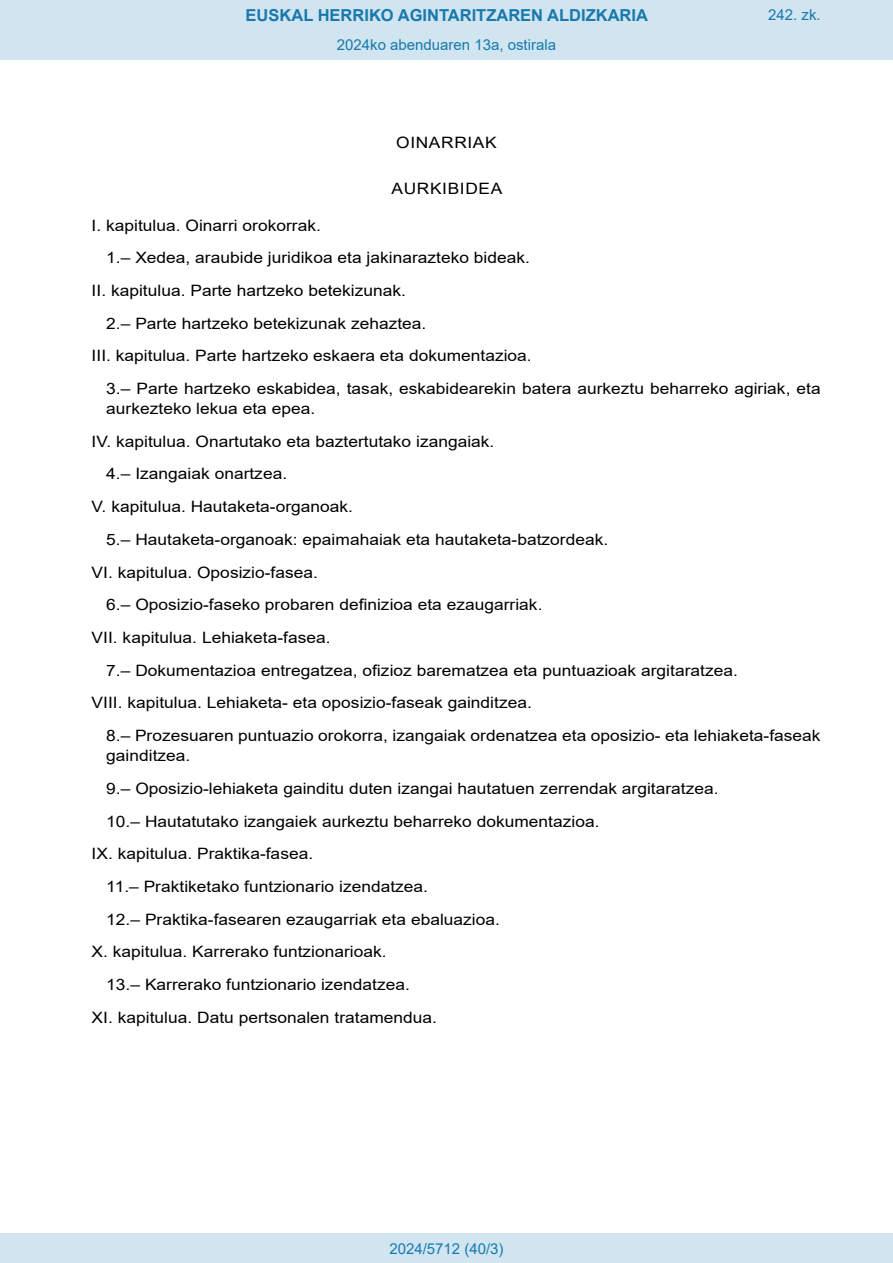
<style>
.page{position:relative;width:893px;height:1263px;background:#fff}
.page>*{position:absolute;margin:0;border:0;box-sizing:border-box;transform-origin:0 0}
.t1{font:700 16.5px "Arial";color:#1879ad}
.BOPVDetalle1{font:15.6px/20px "Arial";color:#000;scale:1.11 1}
.BOPVDetalle{font:15.6px "Arial";color:#000;scale:1.11 1}
.BOPVClave{font:15.6px "Arial";letter-spacing:.035em;color:#000;scale:1.11 1}
.Paginacion_Centro{font:15px "Arial";color:#1879ad}
</style>
<div class="page">
<div style="left:0;top:0;width:893px;height:60px;background:#d0e5f0"></div>
<div style="left:0;top:1233px;width:893px;height:30px;background:#d0e5f0"></div>
<p class="t1" style="left:246px;top:3px;width:404px">EUSKAL HERRIKO AGINTARITZAREN ALDIZKARIA</p>
<p class="Paginacion_Centro" style="left:337px;top:35px;width:221px">2024ko abenduaren 13a, ostirala</p>
<p class="BOPVClave" style="left:396px;top:132px;width:92px">OINARRIAK</p>
<p class="BOPVClave" style="left:392px;top:177px;width:101px">AURKIBIDEA</p>
<p class="Paginacion_Centro" style="left:768px;top:5px;width:54px">242. zk.</p>
<p class="BOPVDetalle" style="left:92px;top:214px;width:208px">I. kapitulua. Oinarri orokorrak.</p>
<p class="BOPVDetalle1" style="left:106px;top:248px;width:383px">1.– Xedea, araubide juridikoa eta jakinarazteko bideak.</p>
<p class="BOPVDetalle" style="left:92px;top:280px;width:285px">II. kapitulua. Parte hartzeko betekizunak.</p>
<p class="BOPVDetalle1" style="left:106px;top:313px;width:290px">2.– Parte hartzeko betekizunak zehaztea.</p>
<p class="BOPVDetalle" style="left:92px;top:345px;width:398px">III. kapitulua. Parte hartzeko eskaera eta dokumentazioa.</p>
<p class="BOPVDetalle1" style="left:106px;top:378px;width:645px">3.– Parte hartzeko eskabidea, tasak, eskabidearekin batera aurkeztu beharreko agiriak, eta aurkezteko lekua eta epea.</p>
<p class="BOPVDetalle" style="left:92px;top:430px;width:364px">IV. kapitulua. Onartutako eta baztertutako izangaiak.</p>
<p class="BOPVDetalle1" style="left:106px;top:464px;width:164px">4.– Izangaiak onartzea.</p>
<p class="BOPVDetalle" style="left:92px;top:496px;width:237px">V. kapitulua. Hautaketa-organoak.</p>
<p class="BOPVDetalle1" style="left:106px;top:529px;width:454px">5.– Hautaketa-organoak: epaimahaiak eta hautaketa-batzordeak.</p>
<p class="BOPVDetalle" style="left:92px;top:561px;width:205px">VI. kapitulua. Oposizio-fasea.</p>
<p class="BOPVDetalle1" style="left:106px;top:595px;width:394px">6.– Oposizio-faseko probaren definizioa eta ezaugarriak.</p>
<p class="BOPVDetalle" style="left:92px;top:627px;width:217px">VII. kapitulua. Lehiaketa-fasea.</p>
<p class="BOPVDetalle1" style="left:106px;top:660px;width:570px">7.– Dokumentazioa entregatzea, ofizioz barematzea eta puntuazioak argitaratzea.</p>
<p class="BOPVDetalle" style="left:92px;top:692px;width:398px">VIII. kapitulua. Lehiaketa- eta oposizio-faseak gainditzea.</p>
<p class="BOPVDetalle1" style="left:106px;top:725px;width:645px">8.– Prozesuaren puntuazio orokorra, izangaiak ordenatzea eta oposizio- eta lehiaketa-faseak gainditzea.</p>
<p class="BOPVDetalle1" style="left:106px;top:778px;width:553px">9.– Oposizio-lehiaketa gainditu duten izangai hautatuen zerrendak argitaratzea.</p>
<p class="BOPVDetalle1" style="left:106px;top:811px;width:446px">10.– Hautatutako izangaiek aurkeztu beharreko dokumentazioa.</p>
<p class="BOPVDetalle" style="left:92px;top:843px;width:201px">IX. kapitulua. Praktika-fasea.</p>
<p class="BOPVDetalle1" style="left:106px;top:876px;width:291px">11.– Praktiketako funtzionario izendatzea.</p>
<p class="BOPVDetalle1" style="left:106px;top:909px;width:356px">12.– Praktika-fasearen ezaugarriak eta ebaluazioa.</p>
<p class="BOPVDetalle" style="left:92px;top:941px;width:267px">X. kapitulua. Karrerako funtzionarioak.</p>
<p class="BOPVDetalle1" style="left:106px;top:974px;width:275px">13.– Karrerako funtzionario izendatzea.</p>
<p class="BOPVDetalle" style="left:92px;top:1006px;width:313px">XI. kapitulua. Datu pertsonalen tratamendua.</p>
<p class="Paginacion_Centro" style="left:389px;top:1238px;width:116px">2024/5712 (40/3)</p>
</div>
